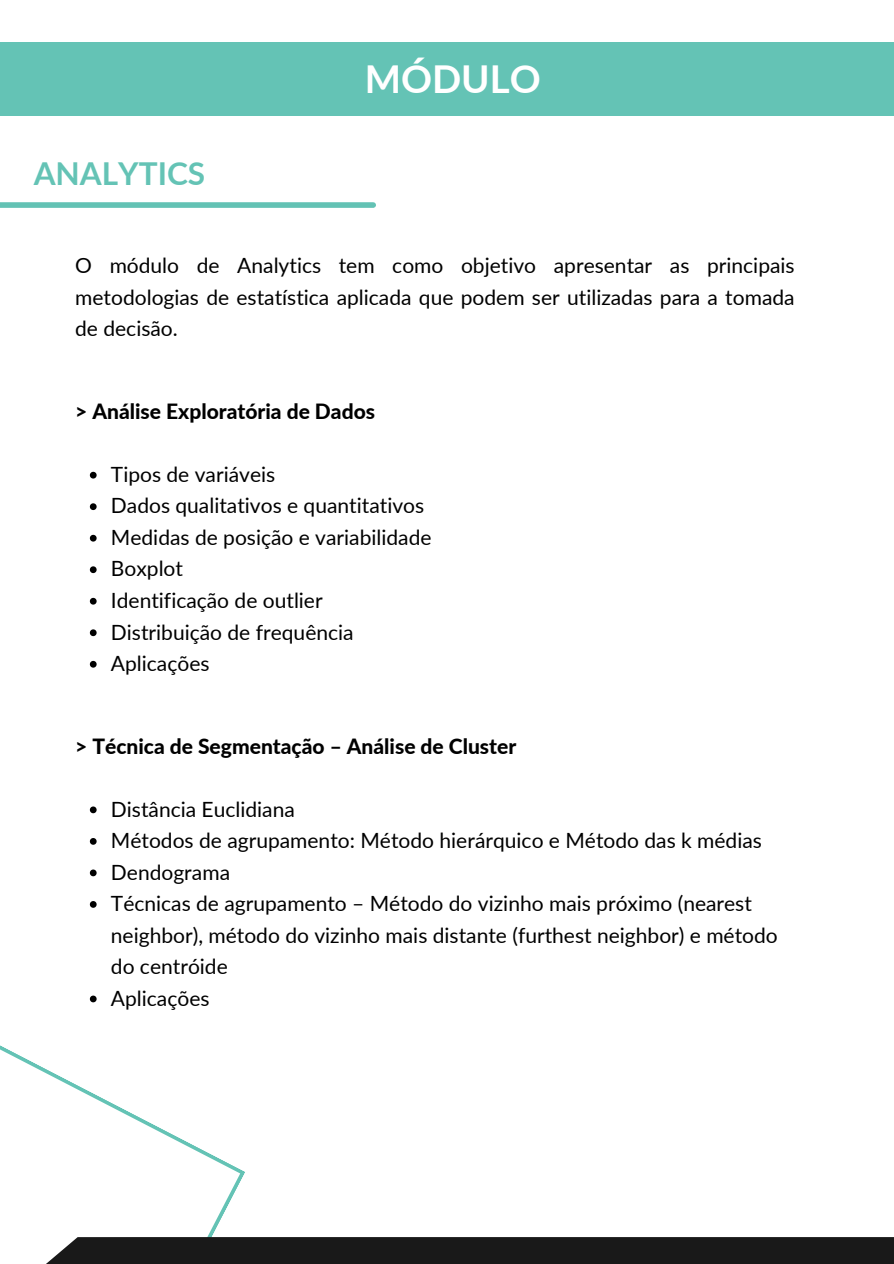
<style>
.page{position:relative;width:894px;height:1264px;background:#fff}
.page>*{position:absolute;margin:0;border:0;box-sizing:border-box;transform-origin:0 0}
.t1{font:700 38.4px "Lato";color:#fff}
.t2{font:700 31.5px "Lato";color:#64c3b5}
.t3{font:21px/31.5px "Lato";color:#000}
.t4{font:800 21px "Lato";color:#000}
</style>
<div class="page">
<div style="left:0;top:42px;width:893px;height:74px;background:#64c3b5"></div>
<svg style="left:90px;top:472px;width:7px;height:6px"></svg>
<svg style="left:90px;top:503px;width:7px;height:7px"></svg>
<svg style="left:90px;top:535px;width:7px;height:6px"></svg>
<svg style="left:90px;top:566px;width:7px;height:7px"></svg>
<svg style="left:90px;top:598px;width:7px;height:6px"></svg>
<svg style="left:90px;top:629px;width:7px;height:7px"></svg>
<svg style="left:90px;top:661px;width:7px;height:6px"></svg>
<svg style="left:90px;top:806px;width:7px;height:7px"></svg>
<svg style="left:90px;top:838px;width:7px;height:6px"></svg>
<svg style="left:90px;top:869px;width:7px;height:7px"></svg>
<svg style="left:90px;top:901px;width:7px;height:6px"></svg>
<div style="left:0;top:202px;width:373px;height:6px;background:#63c2b4"></div>
<svg style="left:0;top:995px;width:245px;height:241px"></svg>
<svg style="left:47px;top:1236px;width:846px;height:27px"></svg>
<p class="t2" style="left:34px;top:154px;width:173px">ANALYTICS</p>
<h1 class="t1" style="left:364px;top:55px;width:178px">MÓDULO</h1>
<p class="t3" style="left:75px;top:249px;width:720px;text-align:justify">O módulo de Analytics tem como objetivo apresentar as principais metodologias de estatística aplicada que podem ser utilizadas para a tomada de decisão.</p>
<h2 class="t4" style="left:75px;top:398px;width:301px">&gt; Análise Exploratória de Dados</h2>
<p class="t3" style="left:111px;top:458px;width:166px">Tipos de variáveis</p>
<h3 class="t3" style="left:111px;top:489px;width:315px">Dados qualitativos e quantitativos</h3>
<p class="t3" style="left:111px;top:521px;width:322px">Medidas de posição e variabilidade</p>
<p class="t3" style="left:111px;top:552px;width:74px">Boxplot</p>
<p class="t3" style="left:111px;top:584px;width:213px">Identificação de outlier</p>
<p class="t3" style="left:111px;top:615px;width:244px">Distribuição de frequência</p>
<p class="t3" style="left:111px;top:647px;width:100px">Aplicações</p>
<p class="t4" style="left:75px;top:733px;width:442px">&gt; Técnica de Segmentação – Análise de Cluster</p>
<p class="t3" style="left:111px;top:792px;width:185px">Distância Euclidiana</p>
<h3 class="t3" style="left:111px;top:824px;width:652px">Métodos de agrupamento: Método hierárquico e Método das k médias</h3>
<p class="t3" style="left:111px;top:855px;width:121px">Dendograma</p>
<p class="t3" style="left:111px;top:887px;width:668px">Técnicas de agrupamento – Método do vizinho mais próximo (nearest neighbor), método do vizinho mais distante (furthest neighbor) e método do centróide</p>
<p class="t3" style="left:111px;top:981px;width:100px">Aplicações</p>
</div>
